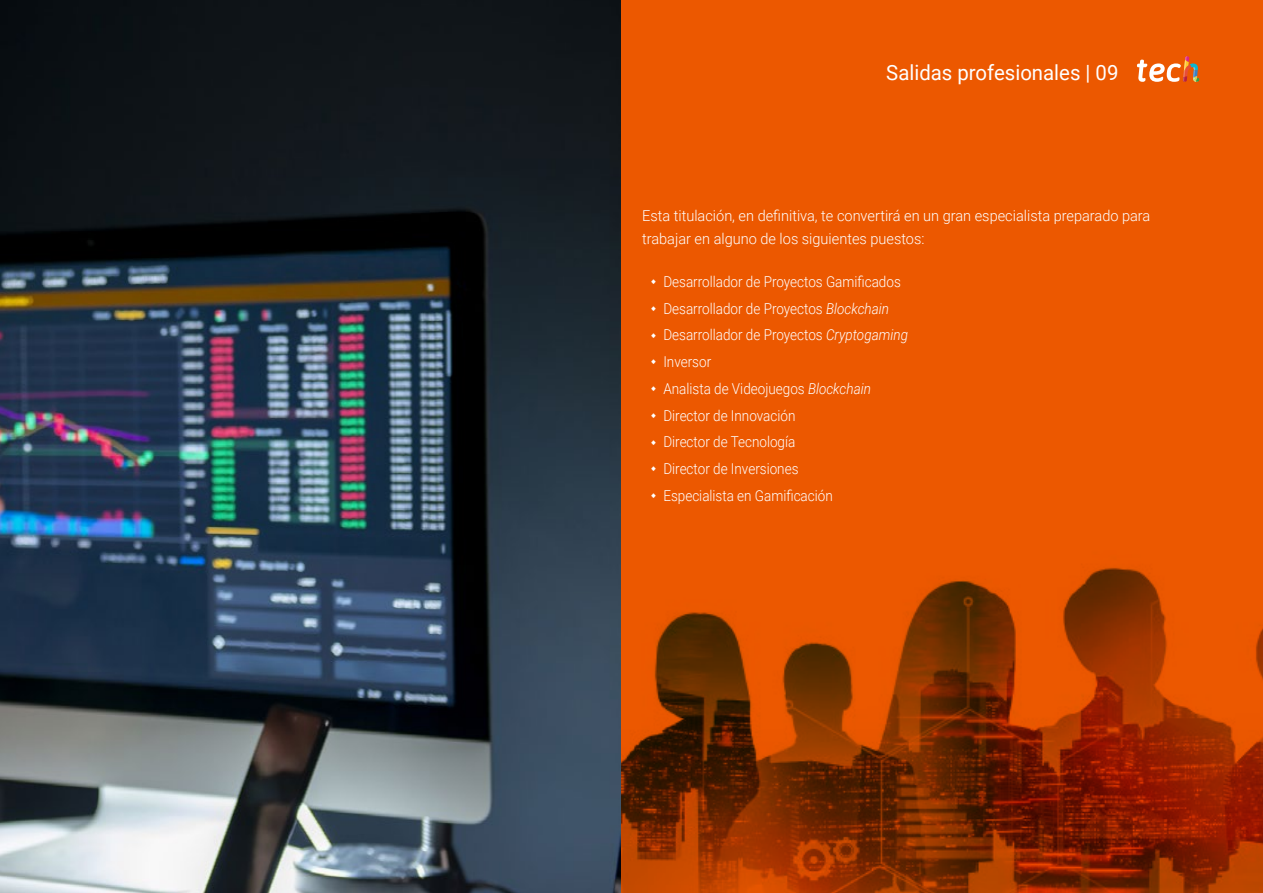
<style>
.page{position:relative;width:1263px;height:893px;background:#fff}
.page>*{position:absolute;margin:0;border:0;box-sizing:border-box;transform-origin:0 0}
.t1{font:21px "Roboto";color:#fff}
.t2{font:300 15px/26.7px "Roboto";color:#fff;scale:.9 1}
.t3{font:300 15px/22.5px "Roboto";color:#fefefe}
.s1{font-style:italic}
</style>
<div class="page">
<div style="left:621px;top:0;width:642px;height:893px;background:#ec5800"></div>
<img style="left:621px;top:567px;width:642px;height:326px">
<img style="left:0;top:0;width:621px;height:893px">
<svg style="left:1137px;top:56px;width:62px;height:26px"></svg>
<h1 class="t1" style="left:886px;top:57px;width:234px">Salidas profesionales | 09</h1>
<p class="t3" style="left:642px;top:204px;width:510px">Esta titulación, en definitiva, te convertirá en un gran especialista preparado para trabajar en alguno de los siguientes puestos:</p>
<p class="t2" style="left:663px;top:268px;width:273px">Desarrollador de Proyectos Gamificados<br>Desarrollador de Proyectos <span class="s1">Blockchain<br></span>Desarrollador de Proyectos <span class="s1">Cryptogaming<br></span>Inversor<br>Analista de Videojuegos <span class="s1">Blockchain<br></span>Director de Innovación<br>Director de Tecnología<br>Director de Inversiones<br>Especialista en Gamificación</p>
</div>
